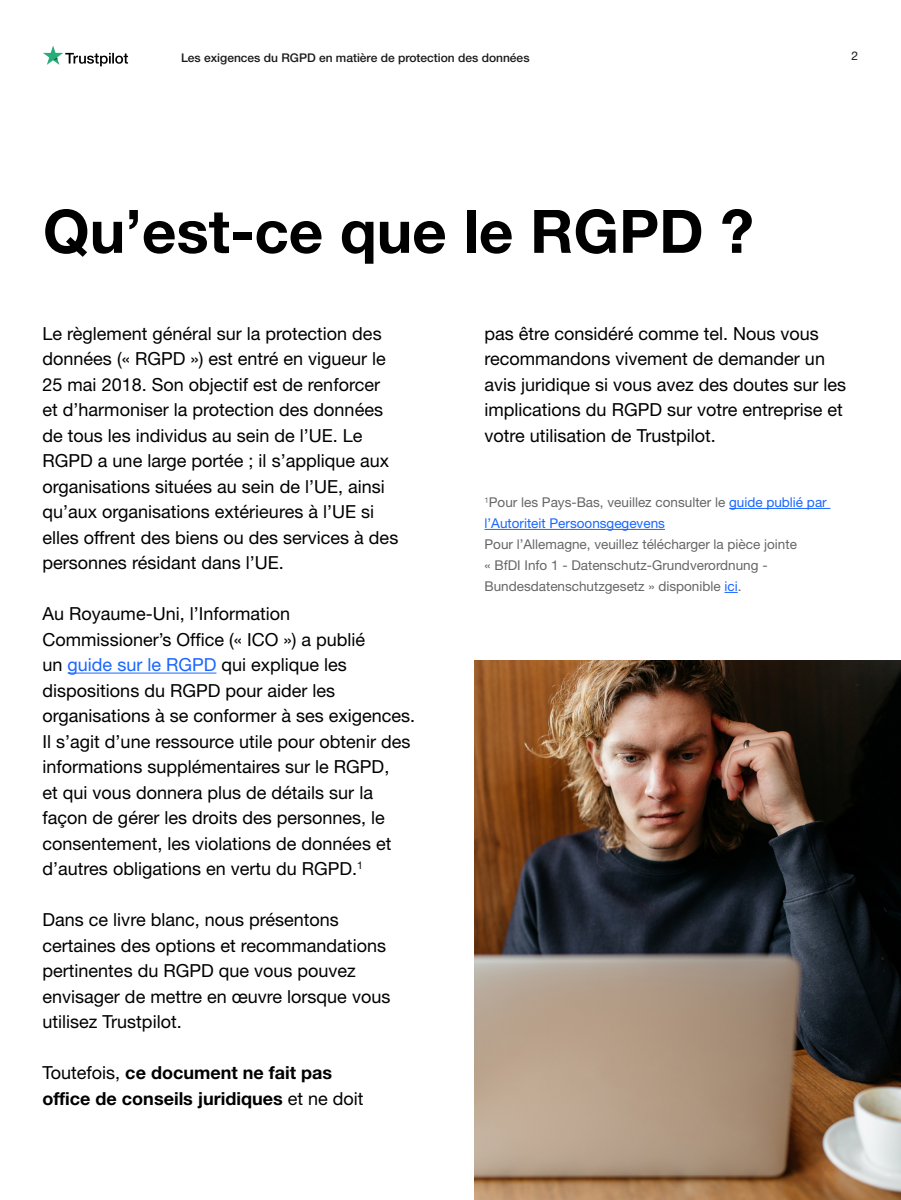
<style>
.page{position:relative;width:901px;height:1200px;background:#fff}
.page>*{position:absolute;margin:0;border:0;box-sizing:border-box;transform-origin:0 0}
.t1{font:700 60px "Helvetica Neue LT Pro";color:#000}
.t2{font:18px/25.5px "Helvetica Neue LT Pro";color:#000}
.t3{font:700 18px/25.5px "Helvetica Neue LT Pro";color:#000}
.t4{font:13.5px/21px "Helvetica Neue LT Pro";color:#666}
.t5{font:13.5px/21px "Helvetica Neue LT Pro";color:#1a66ff}
.t6{font:500 12px "Helvetica Neue LT Pro";color:#191919}
.t7{font:12px "Helvetica Neue LT Pro";color:#191919}
.s1{color:#1a66ff}
.s2{font-weight:400}
.s3{color:#666}
</style>
<div class="page">
<svg style="left:43px;top:45px;width:85px;height:21px"></svg>
<hr style="left:68px;top:673px;width:148px;height:1px;background:#1a66ff">
<hr style="left:728px;top:508px;width:102px;height:1px;background:#1a66ff">
<hr style="left:484px;top:529px;width:180px;height:1px;background:#1a66ff">
<svg style="left:724px;top:592px;width:13px;height:1px"></svg>
<img style="left:474px;top:661px;width:426px;height:539px">
<p class="t6" style="left:181px;top:51px;width:350px">Les exigences du RGPD en matière de protection des données</p>
<p class="t7" style="left:850px;top:48px;width:8px">2</p>
<h1 class="t1" style="left:43px;top:194px;width:712px">Qu’est-ce que le RGPD ?</h1>
<p class="t2" style="left:43px;top:320px;width:357px">Le règlement général sur la protection des données (« RGPD ») est entré en vigueur le 25 mai 2018. Son objectif est de renforcer et d’harmoniser la protection des données de tous les individus au sein de l’UE. Le RGPD a une large portée ; il s’applique aux organisations situées au sein de l’UE, ainsi qu’aux organisations extérieures à l’UE si elles offrent des biens ou des services à des personnes résidant dans l’UE.</p>
<p class="t2" style="left:43px;top:601px;width:374px">Au Royaume-Uni, l’Information Commissioner’s Office (« ICO ») a publié<br>un <span class="s1">guide sur le RGPD</span> qui explique les dispositions du RGPD pour aider les organisations à se conformer à ses exigences.<br>Il s’agit d’une ressource utile pour obtenir des informations supplémentaires sur le RGPD,<br>et qui vous donnera plus de détails sur la façon de gérer les droits des personnes, le consentement, les violations de données et d’autres obligations en vertu du RGPD.<sup>1</sup></p>
<p class="t2" style="left:43px;top:907px;width:349px">Dans ce livre blanc, nous présentons certaines des options et recommandations pertinentes du RGPD que vous pouvez envisager de mettre en œuvre lorsque vous utilisez Trustpilot.</p>
<p class="t3" style="left:43px;top:1060px;width:322px"><span class="s2">Toutefois,</span> ce document ne fait pas office de conseils juridiques <span class="s2">et ne doit</span></p>
<p class="t2" style="left:484px;top:320px;width:363px">pas être considéré comme tel. Nous vous recommandons vivement de demander un avis juridique si vous avez des doutes sur les implications du RGPD sur votre entreprise et votre utilisation de Trustpilot.</p>
<p class="t5" style="left:484px;top:491px;width:343px"><sup>1</sup><span class="s3">Pour les Pays-Bas, veuillez consulter le</span> guide publié par l’Autoriteit Persoonsgegevens</p>
<p class="t4" style="left:484px;top:533px;width:314px">Pour l’Allemagne, veuillez télécharger la pièce jointe « BfDI Info 1 - Datenschutz-Grundverordnung -<br>Bundesdatenschutzgesetz » disponible <span class="s1">ici</span>.</p>
</div>
